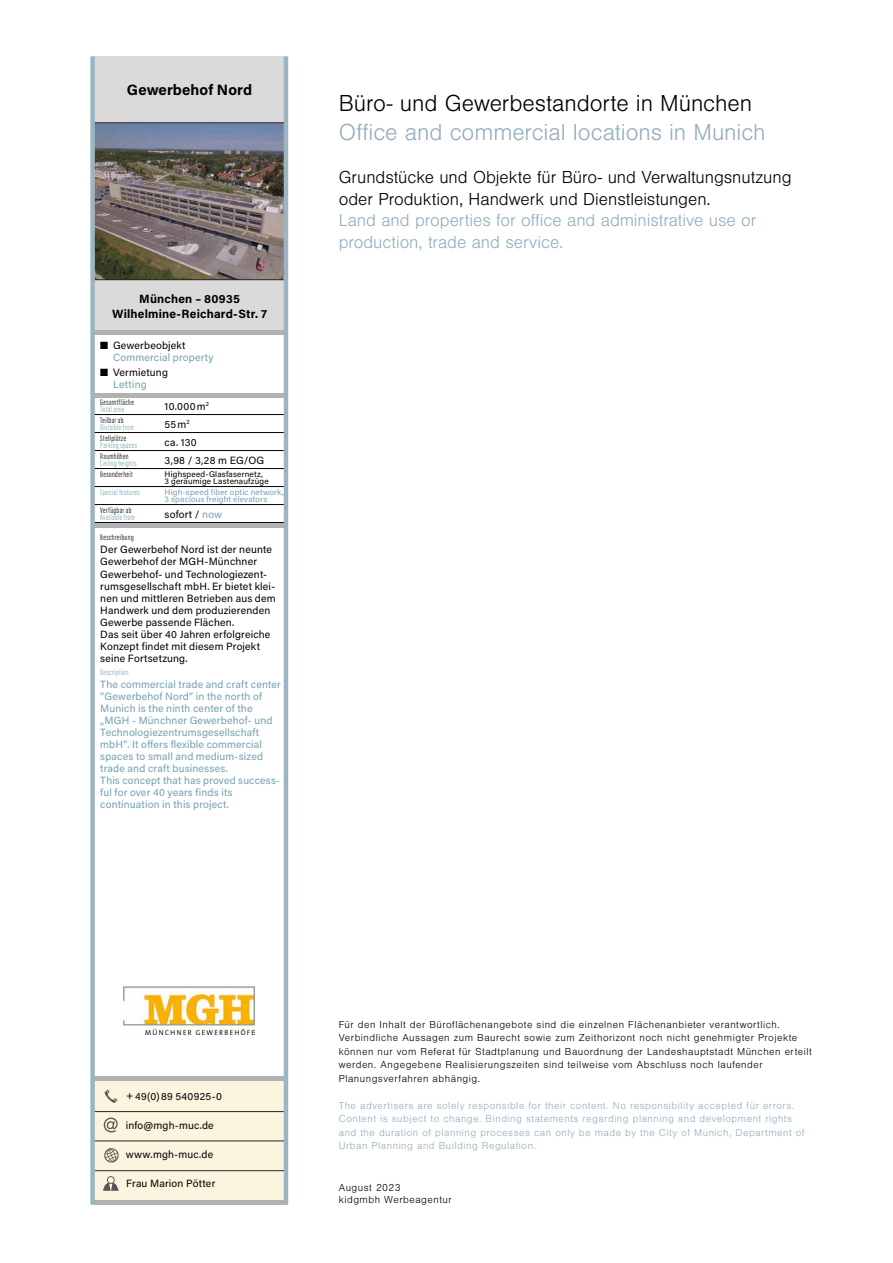
<style>
.page{position:relative;width:893px;height:1263px;background:#fff}
.page>*{position:absolute;margin:0;border:0;box-sizing:border-box;transform-origin:0 0}
.t1{font:300 24px "Nimbus San";letter-spacing:-.005em;color:#93adbb}
.t2{font:300 24px "Nimbus San";letter-spacing:-.005em;color:#000}
.t3{font:300 18px/21.6px "Nimbus San";letter-spacing:-.005em;color:#000}
.t4{font:300 18px/21.6px "Nimbus San";letter-spacing:-.005em;color:#93adbb}
.t5{font:700 15px "Acumin Pro";letter-spacing:.005em;color:#000}
.t6{font:700 12px/15px "Acumin Pro";letter-spacing:.015em;color:#000;text-align:center}
.t7{font:10.5px/12px "Acumin Pro";letter-spacing:.015em;color:#000}
.t8{font:300 10.5px/13.5px "Nimbus San";letter-spacing:.05em;color:#000}
.t9{font:10.5px/12px "Acumin Pro";letter-spacing:.015em;color:#74a1b1}
.t10{font:300 10.5px/13.5px "Nimbus San";letter-spacing:.05em;color:#93adbb}
.t11{font:300 8.25px "Acumin Pro Extra Cond";letter-spacing:.05em;color:#74a1b1}
.t12{font:300 8.25px "Acumin Pro Extra Cond";letter-spacing:.05em;color:#000}
.t13{font:8.25px/7.5px "Acumin Pro";letter-spacing:.02em;color:#74a1b1}
.t14{font:8.25px/7.5px "Acumin Pro";letter-spacing:.02em;color:#000}
.s1{color:#000}
.s2{color:#74a1b1}
</style>
<div class="page">
<div style="left:92px;top:56px;width:195px;height:275px;background:#dadada"></div>
<div style="left:91px;top:1077px;width:195px;height:126px;background:#fbf4de"></div>
<img style="left:95px;top:123px;width:189px;height:156px">
<img style="left:123px;top:986px;width:132px;height:49px">
<svg style="left:105px;top:1090px;width:12px;height:13px"></svg>
<svg style="left:104px;top:1117px;width:14px;height:15px"></svg>
<svg style="left:104px;top:1148px;width:15px;height:15px"></svg>
<svg style="left:103px;top:1176px;width:16px;height:15px"></svg>
<hr style="left:94px;top:279px;width:191px;height:1px;background:#272721">
<hr style="left:94px;top:122px;width:191px;height:1px;background:#272721">
<hr style="left:94px;top:1111px;width:191px;height:1px;background:#272721">
<hr style="left:94px;top:1140px;width:191px;height:1px;background:#272721">
<hr style="left:94px;top:1170px;width:191px;height:1px;background:#272721">
<hr style="left:94px;top:414px;width:191px;height:1px;background:#000">
<hr style="left:94px;top:432px;width:191px;height:1px;background:#000">
<hr style="left:94px;top:450px;width:191px;height:1px;background:#000">
<hr style="left:94px;top:468px;width:191px;height:1px;background:#000">
<hr style="left:94px;top:486px;width:191px;height:1px;background:#000">
<hr style="left:94px;top:504px;width:191px;height:1px;background:#000">
<hr style="left:94px;top:522px;width:191px;height:1px;background:#000">
<hr style="left:94px;top:394px;width:191px;height:4px;background:#b3b2b2">
<hr style="left:94px;top:330px;width:191px;height:4px;background:#b3b2b2">
<div style="left:94px;top:523px;width:191px;height:5px;background:#b3b2b2"></div>
<hr style="left:94px;top:1076px;width:191px;height:4px;background:#b3b2b2">
<hr style="left:94px;top:1200px;width:191px;height:4px;background:#b3b2b2">
<div style="left:90px;top:56px;width:5px;height:1149px;background:#9db5c2"></div>
<hr style="left:284px;top:56px;width:4px;height:1149px;background:#9db5c2">
<h3 class="t5" style="left:127px;top:79px;width:127px">Gewerbehof Nord</h3>
<p class="t6" style="left:112px;top:290px;width:156px">München – 80935<br>Wilhelmine-Reichard-Str. 7</p>
<p class="t9" style="left:113px;top:338px;width:102px;text-indent:-13px"><span class="s1">■ Gewerbeobjekt<br></span>Commercial property</p>
<p class="t7" style="left:113px;top:365px;width:56px;text-indent:-13px">■ Vermietung<br><span class="s2">Letting</span></p>
<p class="t7" style="left:165px;top:397px;width:101px;line-height:18px">10.000m<sup>2<br></sup>55m<sup>2<br></sup>ca. 130<br>3,98 / 3,28 m EG/OG</p>
<p class="t12" style="left:100px;top:397px;width:35px">Gesamtfläche</p>
<p class="t11" style="left:100px;top:405px;width:25px">Total area</p>
<p class="t12" style="left:100px;top:415px;width:25px">Teilbar ab</p>
<p class="t11" style="left:100px;top:423px;width:35px">Divisible from</p>
<p class="t12" style="left:100px;top:433px;width:27px">Stellplätze</p>
<p class="t11" style="left:100px;top:441px;width:38px">Parking spaces</p>
<p class="t12" style="left:100px;top:451px;width:30px">Raumhöhen</p>
<p class="t11" style="left:100px;top:459px;width:38px">Ceiling heights</p>
<p class="t12" style="left:100px;top:469px;width:34px">Besonderheit</p>
<p class="t11" style="left:100px;top:487px;width:41px">Special features</p>
<p class="t12" style="left:100px;top:505px;width:33px">Verfügbar ab</p>
<p class="t11" style="left:100px;top:512px;width:36px">Available from</p>
<p class="t14" style="left:165px;top:469px;width:106px">Highspeed-Glasfasernetz,<br>3 geräumige Lastenaufzüge</p>
<p class="t13" style="left:165px;top:488px;width:120px">High-speed fiber optic network,<br>3 spacious freight elevators</p>
<p class="t7" style="left:165px;top:508px;width:59px">sofort / <span class="s2">now</span></p>
<p class="t12" style="left:100px;top:533px;width:35px">Beschreibung</p>
<p class="t7" style="left:100px;top:543px;width:177px">Der Gewerbehof Nord ist der neunte<br>Gewerbehof der MGH-Münchner<br>Gewerbehof- und Technologiezent&shy;rumsgesellschaft mbH. Er bietet klei&shy;nen und mittleren Betrieben aus dem<br>Handwerk und dem produzierenden<br>Gewerbe passende Flächen.<br>Das seit über 40 Jahren erfolgreiche<br>Konzept findet mit diesem Projekt seine Fortsetzung.</p>
<p class="t11" style="left:100px;top:667px;width:30px">Description</p>
<p class="t9" style="left:100px;top:678px;width:182px">The commercial trade and craft center “Gewerbehof Nord“ in the north of Munich is the ninth center of the „MGH - Münchner Gewerbehof- und Technologiezentrumsgesellschaft mbH“. It offers flexible commercial spaces to small and medium-sized trade and craft businesses.<br>This concept that has proved success&shy;ful for over 40 years finds its continuation in this project.</p>
<h1 class="t2" style="left:339px;top:90px;width:415px">Büro- und Gewerbestandorte in München</h1>
<h1 class="t1" style="left:339px;top:119px;width:428px">Office and commercial locations in Munich</h1>
<h2 class="t3" style="left:339px;top:167px;width:454px">Grundstücke und Objekte für Büro- und Verwaltungsnutzung oder Produktion, Handwerk und Dienstleistungen.</h2>
<h2 class="t4" style="left:339px;top:210px;width:419px">Land and properties for office and administrative use or production, trade and service.</h2>
<p class="t7" style="left:126px;top:1090px;width:97px">+49(0)89 540925-0</p>
<p class="t7" style="left:126px;top:1118px;width:89px">info@mgh-muc.de</p>
<p class="t7" style="left:126px;top:1148px;width:89px">www.mgh-muc.de</p>
<p class="t7" style="left:126px;top:1177px;width:91px">Frau Marion Pötter</p>
<p class="t8" style="left:339px;top:1018px;width:474px">Für den Inhalt der Büroflächenangebote sind die einzelnen Flächenanbieter verantwortlich.<br>Verbindliche Aussagen zum Baurecht sowie zum Zeithorizont noch nicht genehmigter Projekte können nur vom Referat für Stadtplanung und Bauordnung der Landeshauptstadt München erteilt werden. Angegebene Realisierungszeiten sind teilweise vom Abschluss noch laufender Planungsverfahren abhängig.</p>
<p class="t10" style="left:339px;top:1099px;width:467px">The advertisers are solely responsible for their content. No responsibility accepted für errors.<br>Content is subject to change. Binding statements regarding planning and development rights and the duration of planning processes can only be made by the City of Munich, Department of Urban Planning and Building Regulation.</p>
<p class="t8" style="left:339px;top:1181px;width:114px;line-height:12.6px">August 2023<br>kidgmbh Werbeagentur</p>
</div>
